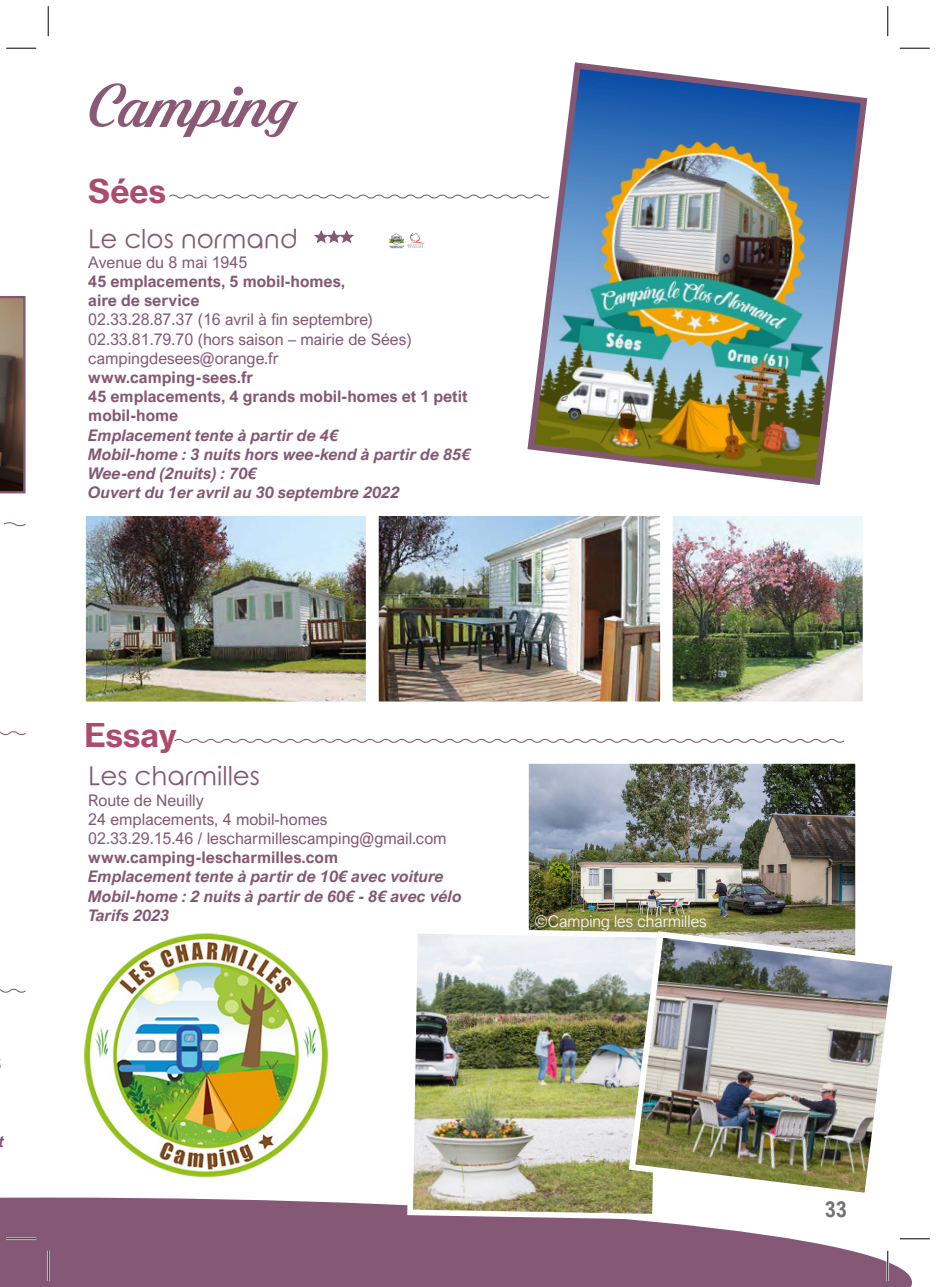
<style>
.page{position:relative;width:936px;height:1287px;background:#fff}
.page>*{position:absolute;margin:0;border:0;box-sizing:border-box;transform-origin:0 0}
.t1{font:68px "Shaded Larch PERSONALUSEONLY";color:#8b5875}
.t2{font:700 32px "Neue Haas Grotesk Text Pro";color:#ac4c6d}
.t3{font:26px "Rounded Elegance";color:#845873}
.t4{font:700 22px "Arial Nova Cond";color:#717274}
.t5{font:italic 700 16px/19.2px "Arial Nova";color:#845873}
.t6{font:16px/19.2px "Arial Nova";color:#845873}
.t7{font:700 16px/19.2px "Arial Nova";color:#845873}
.t8{font:300 16px "Arial Nova";color:#fff}
</style>
<div class="page">
<svg style="left:0;top:1198px;width:911px;height:89px;background:#966f89"></svg>
<svg style="left:0;top:988px;width:26px;height:5px"></svg>
<svg style="left:0;top:296px;width:26px;height:197px;background:#68544b"></svg>
<img style="left:530px;top:765px;width:323px;height:163px">
<div style="left:523px;top:758px;width:337px;height:227px;border:6px solid #fff"></div>
<svg style="left:169px;top:194px;width:355px;height:5px"></svg>
<svg style="left:314px;top:231px;width:39px;height:12px"></svg>
<img style="left:407px;top:232px;width:17px;height:16px">
<img style="left:388px;top:233px;width:16px;height:16px">
<svg style="left:174px;top:738px;width:670px;height:5px"></svg>
<img style="left:87px;top:517px;width:278px;height:184px">
<div style="left:80px;top:510px;width:292px;height:198px;border:6px solid #fff"></div>
<img style="left:380px;top:517px;width:279px;height:183px">
<div style="left:373px;top:510px;width:293px;height:197px;border:6px solid #fff"></div>
<img style="left:524px;top:62px;width:344px;height:423px">
<img style="left:673px;top:517px;width:188px;height:184px">
<div style="left:666px;top:510px;width:202px;height:198px;border:6px solid #fff"></div>
<img style="left:83px;top:933px;width:246px;height:245px">
<img style="left:404px;top:925px;width:261px;height:297px">
<img style="left:625px;top:928px;width:277px;height:274px">
<svg style="left:0;top:731px;width:26px;height:5px"></svg>
<svg style="left:3px;top:522px;width:23px;height:5px"></svg>
<hr style="left:6px;top:1237px;width:30px;height:3px;background:#fff">
<hr style="left:899px;top:1237px;width:30px;height:3px;background:#fff">
<hr style="left:47px;top:1251px;width:2px;height:30px;background:#fff">
<hr style="left:886px;top:1251px;width:2px;height:30px;background:#fff">
<hr style="left:6px;top:48px;width:30px;height:1px;background:#000">
<hr style="left:899px;top:48px;width:30px;height:1px;background:#000">
<hr style="left:6px;top:1238px;width:30px;height:1px;background:#000">
<hr style="left:899px;top:1238px;width:30px;height:1px;background:#000">
<hr style="left:48px;top:6px;width:1px;height:30px;background:#000">
<hr style="left:48px;top:1251px;width:1px;height:30px;background:#000">
<hr style="left:887px;top:6px;width:1px;height:30px;background:#000">
<hr style="left:887px;top:1251px;width:1px;height:30px;background:#000">
<h1 class="t1" style="left:88px;top:67px;width:211px">Camping</h1>
<h2 class="t2" style="left:88px;top:171px;width:79px">Sées</h2>
<h3 class="t3" style="left:88px;top:224px;width:211px">Le clos normand</h3>
<p class="t6" style="left:88px;top:253px;width:160px">Avenue du 8 mai 1945</p>
<p class="t7" style="left:88px;top:272px;width:259px">45 emplacements, 5 mobil-homes, aire de service</p>
<p class="t6" style="left:88px;top:310px;width:325px">02.33.28.87.37 (16 avril à fin septembre)<br>02.33.81.79.70 (hors saison – mairie de Sées) campingdesees@orange.fr</p>
<p class="t7" style="left:88px;top:368px;width:381px">www.camping-sees.fr<br>45 emplacements, 4 grands mobil-homes et 1 petit mobil-home</p>
<p class="t5" style="left:88px;top:425px;width:384px">Emplacement tente à partir de 4€<br>Mobil-home : 3 nuits hors wee-kend à partir de 85€ Wee-end (2nuits) : 70€<br>Ouvert du 1er avril au 30 septembre 2022</p>
<p class="t5" style="left:-2px;top:1131px;width:7px">t</p>
<h2 class="t2" style="left:84px;top:715px;width:94px">Essay</h2>
<h3 class="t3" style="left:88px;top:761px;width:173px">Les charmilles</h3>
<p class="t6" style="left:88px;top:790px;width:360px">Route de Neuilly<br>24 emplacements, 4 mobil-homes<br>02.33.29.15.46 / lescharmillescamping@gmail.com</p>
<p class="t7" style="left:88px;top:848px;width:251px">www.camping-lescharmilles.com</p>
<p class="t5" style="left:88px;top:867px;width:375px">Emplacement tente à partir de 10€ avec voiture<br>Mobil-home : 2 nuits à partir de 60€ - 8€ avec vélo<br>Tarifs 2023</p>
<p class="t8" style="left:535px;top:912px;width:173px">©Camping les charmilles</p>
<h3 class="t4" style="left:824px;top:1195px;width:23px">33</h3>
</div>
